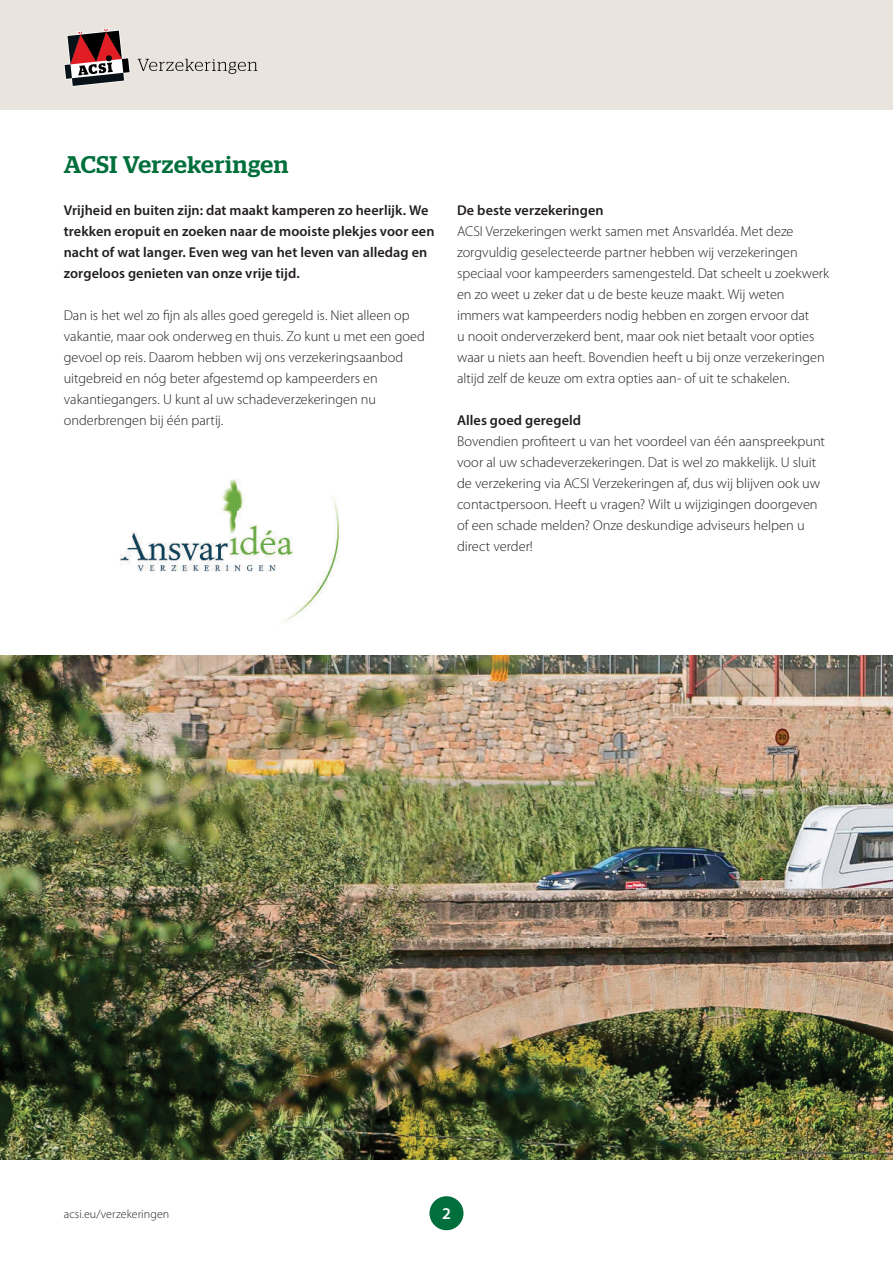
<style>
.page{position:relative;width:893px;height:1263px;background:#fff}
.page>*{position:absolute;margin:0;border:0;box-sizing:border-box;transform-origin:0 0}
.t1{font:500 24px "Stag";letter-spacing:.03em;color:#006f3c}
.t2{font:600 16.5px "Myriad Pro";color:#fff}
.t3{font:300 14.25px/21px "Myriad Pro";color:#231f20}
.t4{font:600 14.25px/21px "Myriad Pro";letter-spacing:.005em;color:#231f20}
.t5{font:300 12px "Myriad Pro";letter-spacing:.005em;color:#231f20}
</style>
<div class="page">
<img style="left:0;top:656px;width:893px;height:504px">
<div style="left:429px;top:1196px;width:34px;height:34px;background:#006f3c;border-radius:50%"></div>
<div style="left:0;top:0;width:893px;height:110px;background:#e9e5de"></div>
<svg style="left:138px;top:59px;width:119px;height:15px"></svg>
<svg style="left:64px;top:28px;width:66px;height:59px"></svg>
<img style="left:120px;top:479px;width:219px;height:144px">
<h1 class="t1" style="left:64px;top:155px;width:226px">ACSI Verzekeringen</h1>
<p class="t4" style="left:64px;top:200px;width:372px">Vrijheid en buiten zijn: dat maakt kamperen zo heerlijk. We trekken eropuit en zoeken naar de mooiste plekjes voor een nacht of wat langer. Even weg van het leven van alledag en zorgeloos genieten van onze vrije tijd.</p>
<p class="t3" style="left:64px;top:305px;width:363px">Dan is het wel zo fijn als alles goed geregeld is. Niet alleen op vakantie, maar ook onderweg en thuis. Zo kunt u met een goed gevoel op reis. Daarom hebben wij ons verzekeringsaanbod uitgebreid en nóg beter afgestemd op kampeerders en vakantiegangers. U kunt al uw schadeverzekeringen nu onderbrengen bij één partij.</p>
<p class="t4" style="left:457px;top:200px;width:148px">De beste verzekeringen</p>
<p class="t3" style="left:457px;top:221px;width:374px">ACSI Verzekeringen werkt samen met AnsvarIdéa. Met deze zorgvuldig geselecteerde partner hebben wij verzekeringen speciaal voor kampeerders samengesteld. Dat scheelt u zoekwerk en zo weet u zeker dat u de beste keuze maakt. Wij weten immers wat kampeerders nodig hebben en zorgen ervoor dat<br>u nooit onderverzekerd bent, maar ook niet betaalt voor opties waar u niets aan heeft. Bovendien heeft u bij onze verzekeringen altijd zelf de keuze om extra opties aan- of uit te schakelen.</p>
<p class="t4" style="left:457px;top:410px;width:126px">Alles goed geregeld</p>
<p class="t3" style="left:457px;top:431px;width:369px">Bovendien profiteert u van het voordeel van één aanspreekpunt voor al uw schadeverzekeringen. Dat is wel zo makkelijk. U sluit de verzekering via ACSI Verzekeringen af, dus wij blijven ook uw contactpersoon. Heeft u vragen? Wilt u wijzigingen doorgeven of een schade melden? Onze deskundige adviseurs helpen u direct verder!</p>
<p class="t5" style="left:64px;top:1209px;width:107px">acsi.eu/verzekeringen</p>
<p class="t2" style="left:442px;top:1207px;width:10px">2</p>
</div>
